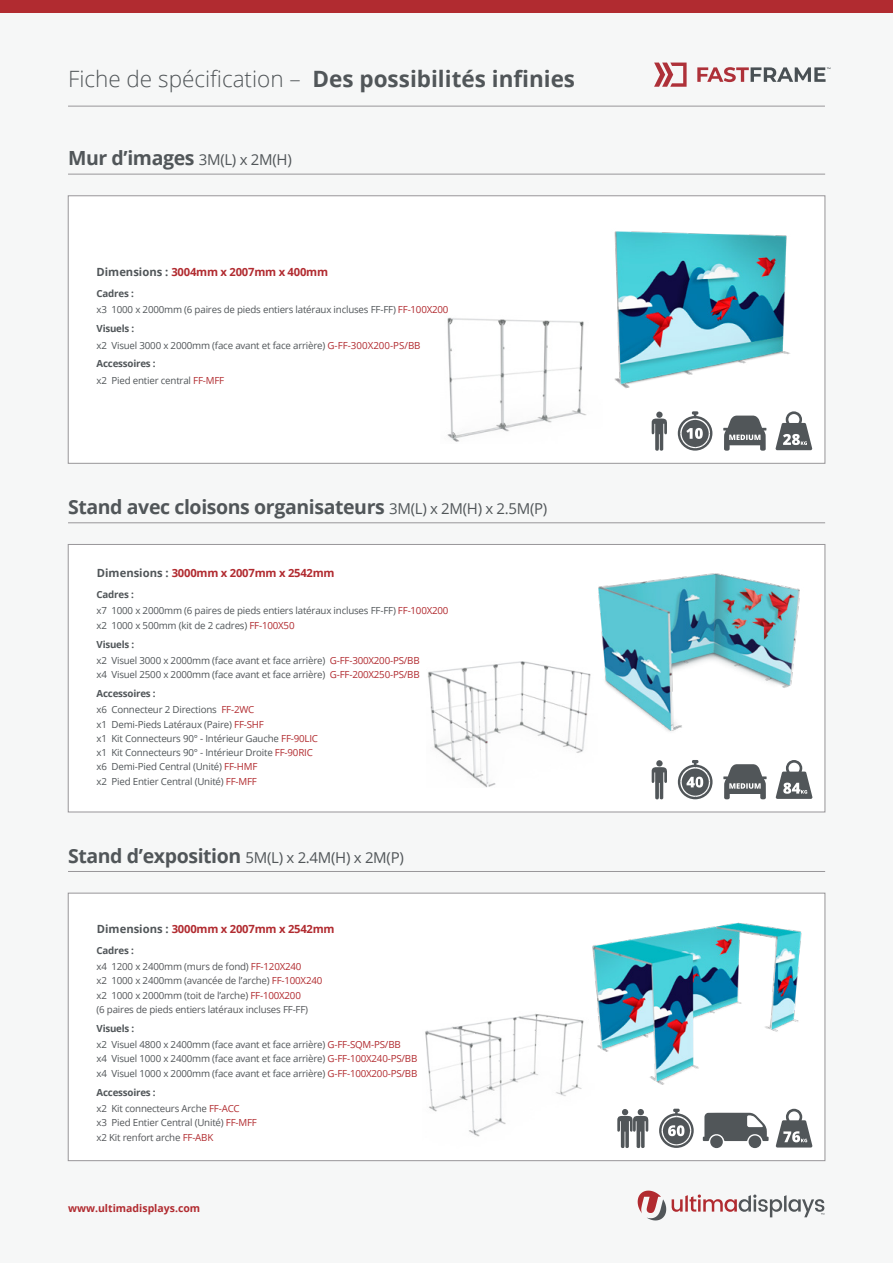
<style>
.page{position:relative;width:893px;height:1263px;background:#f6f7f7}
.page>*{position:absolute;margin:0;border:0;box-sizing:border-box;transform-origin:0 0}
.t1{font:700 22.5px "Open Sans";color:#515659}
.Bullet_Points{font:700 19.5px "Open Sans";letter-spacing:-.02em;color:#515659}
.Bullet_Points-2{font:15px "Open Sans";color:#515659}
.Bundle{font:700 11.25px "Open Sans";letter-spacing:-.02em;color:#b12b30}
.Product_Specs{font:700 10.5px "Open Sans";color:#b12b30}
.Bundle-2{font:9.75px/14.2px "Open Sans";letter-spacing:-.02em;color:#515659}
.Bundle-3{font:9.75px/14.2px "Open Sans";letter-spacing:-.02em;color:#535659}
.Bundle-4{font:700 9.75px "Open Sans";letter-spacing:-.02em;color:#515659}
.s1{font-weight:300}
.s2{font-weight:400;font-size:15px}
.s3{color:#515659}
.s4{color:#b12b30}
.s5{color:#b22d31}
.s6{font-weight:700;font-size:19.5px}
</style>
<div class="page">
<div style="left:0;top:0;width:893px;height:13px;background:#b12b30"></div>
<svg style="left:654px;top:63px;width:33px;height:24px"></svg>
<svg style="left:697px;top:67px;width:133px;height:15px"></svg>
<svg style="left:638px;top:1190px;width:28px;height:30px"></svg>
<svg style="left:672px;top:1194px;width:152px;height:23px"></svg>
<hr style="left:68px;top:106px;width:757px;height:1px;background:#989699">
<div style="left:68px;top:196px;width:757px;height:267px;background:#fff"></div>
<div style="left:68px;top:544px;width:757px;height:268px;background:#fff;border:1px solid #989699"></div>
<div style="left:68px;top:893px;width:757px;height:268px;background:#fff;border:1px solid #989699"></div>
<hr style="left:68px;top:174px;width:757px;height:1px;background:#989699">
<hr style="left:68px;top:522px;width:757px;height:1px;background:#989699">
<hr style="left:68px;top:871px;width:757px;height:1px;background:#989699">
<img style="left:614px;top:210px;width:211px;height:191px">
<img style="left:556px;top:893px;width:256px;height:192px">
<img style="left:425px;top:1005px;width:170px;height:132px">
<img style="left:428px;top:661px;width:150px;height:127px">
<img style="left:447px;top:317px;width:140px;height:125px">
<img style="left:578px;top:573px;width:222px;height:180px">
<svg style="left:652px;top:411px;width:15px;height:40px"></svg>
<svg style="left:678px;top:411px;width:34px;height:40px"></svg>
<svg style="left:775px;top:411px;width:37px;height:39px"></svg>
<svg style="left:723px;top:416px;width:43px;height:35px"></svg>
<svg style="left:652px;top:760px;width:15px;height:40px"></svg>
<svg style="left:723px;top:764px;width:44px;height:35px"></svg>
<svg style="left:678px;top:760px;width:35px;height:39px"></svg>
<svg style="left:776px;top:760px;width:37px;height:39px"></svg>
<svg style="left:776px;top:1109px;width:37px;height:38px"></svg>
<svg style="left:617px;top:1109px;width:31px;height:40px"></svg>
<svg style="left:659px;top:1109px;width:35px;height:39px"></svg>
<svg style="left:703px;top:1113px;width:66px;height:28px"></svg>
<div style="left:710px;top:1135px;width:13px;height:13px;background:#515659;border-radius:50%"></div>
<div style="left:749px;top:1135px;width:12px;height:13px;background:#515659;border-radius:50%"></div>
<h1 class="t1" style="left:68px;top:63px;width:509px"><span class="s1">Fiche de spécification –</span> Des possibilités infinies</h1>
<p class="Bullet_Points" style="left:68px;top:145px;width:225px">Mur d’images <span class="s2">3M(L) x 2M(H)</span></p>
<p class="Bundle" style="left:97px;top:264px;width:233px"><span class="s3">Dimensions :</span> 3004mm x 2007mm x 400mm</p>
<p class="Bundle-4" style="left:97px;top:286px;width:39px">Cadres :</p>
<p class="Bundle-2" style="left:97px;top:302px;width:353px">x3 1000 x 2000mm (6 paires de pieds entiers latéraux incluses FF-FF) <span class="s4">FF-100X200</span></p>
<p class="Bundle-4" style="left:97px;top:322px;width:39px">Visuels :</p>
<p class="Bundle-2" style="left:97px;top:338px;width:326px">x2 Visuel 3000 x 2000mm (face avant et face arrière) <span class="s4">G-FF-300X200-PS/BB</span></p>
<p class="Bundle-4" style="left:97px;top:357px;width:61px">Accessoires :</p>
<p class="Bundle-2" style="left:97px;top:373px;width:129px">x2 Pied entier central <span class="s5">FF-MFF</span></p>
<p class="Bullet_Points" style="left:68px;top:493px;width:481px">Stand avec cloisons organisateurs <span class="s2">3M(L) x 2M(H) x 2.5M(P)</span></p>
<p class="Bundle" style="left:97px;top:565px;width:239px"><span class="s3">Dimensions :</span> 3000mm x 2007mm x 2542mm</p>
<p class="Bundle-4" style="left:97px;top:587px;width:39px">Cadres :</p>
<p class="Bundle-2" style="left:97px;top:603px;width:353px">x7 1000 x 2000mm (6 paires de pieds entiers latéraux incluses FF-FF) <span class="s4">FF-100X200 </span>x2 1000 x 500mm (kit de 2 cadres) <span class="s4">FF-100X50</span></p>
<p class="Bundle-4" style="left:97px;top:637px;width:39px">Visuels :</p>
<p class="Bundle-2" style="left:97px;top:653px;width:325px">x2 Visuel 3000 x 2000mm (face avant et face arrière) <span class="s4">G-FF-300X200-PS/BB </span>x4 Visuel 2500 x 2000mm (face avant et face arrière) <span class="s4">G-FF-200X250-PS/BB</span></p>
<p class="Bundle-4" style="left:97px;top:687px;width:61px">Accessoires :</p>
<p class="Bundle-2" style="left:97px;top:702px;width:223px">x6 Connecteur 2 Directions <span class="s5">FF-2WC<br></span>x1 Demi-Pieds Latéraux (Paire) <span class="s5">FF-SHF<br></span>x1 Kit Connecteurs 90° - Intérieur Gauche <span class="s5">FF-90LIC </span>x1 Kit Connecteurs 90° - Intérieur Droite <span class="s5">FF-90RIC </span>x6 Demi-Pied Central (Unité) <span class="s5">FF-HMF<br></span>x2 Pied Entier Central (Unité) <span class="s5">FF-MFF</span></p>
<p class="Bullet_Points-2" style="left:68px;top:847px;width:337px"><span class="s6">Stand d’exposition</span> 5M(L) x 2.4M(H) x 2M(P)</p>
<p class="Bundle" style="left:97px;top:921px;width:239px"><span class="s3">Dimensions :</span> 3000mm x 2007mm x 2542mm</p>
<p class="Bundle-4" style="left:97px;top:943px;width:39px">Cadres :</p>
<p class="Bundle-3" style="left:97px;top:959px;width:227px">x4 1200 x 2400mm (murs de fond) <span class="s5">FF-120X240<br></span>x2 1000 x 2400mm (avancée de l’arche) <span class="s5">FF-100X240 </span>x2 1000 x 2000mm (toit de l’arche) <span class="s4">FF-100X200<br></span>(6 paires de pieds entiers latéraux incluses FF-FF)</p>
<p class="Bundle-4" style="left:97px;top:1021px;width:39px">Visuels :</p>
<p class="Bundle-2" style="left:97px;top:1037px;width:322px">x2 Visuel 4800 x 2400mm (face avant et face arrière) <span class="s4">G-FF-SQM-PS/BB<br></span>x4 Visuel 1000 x 2400mm (face avant et face arrière) <span class="s5">G-FF-100X240-PS/BB </span>x4 Visuel 1000 x 2000mm (face avant et face arrière) <span class="s5">G-FF-100X200-PS/BB</span></p>
<p class="Bundle-4" style="left:97px;top:1085px;width:61px">Accessoires :</p>
<p class="Bundle-3" style="left:97px;top:1101px;width:162px">x2 Kit connecteurs Arche <span class="s5">FF-ACC<br></span>x3 Pied Entier Central (Unité) <span class="s5">FF-MFF </span>x2 Kit renfort arche <span class="s5">FF-ABK</span></p>
<p class="Product_Specs" style="left:68px;top:1201px;width:134px">www.ultimadisplays.com</p>
</div>
